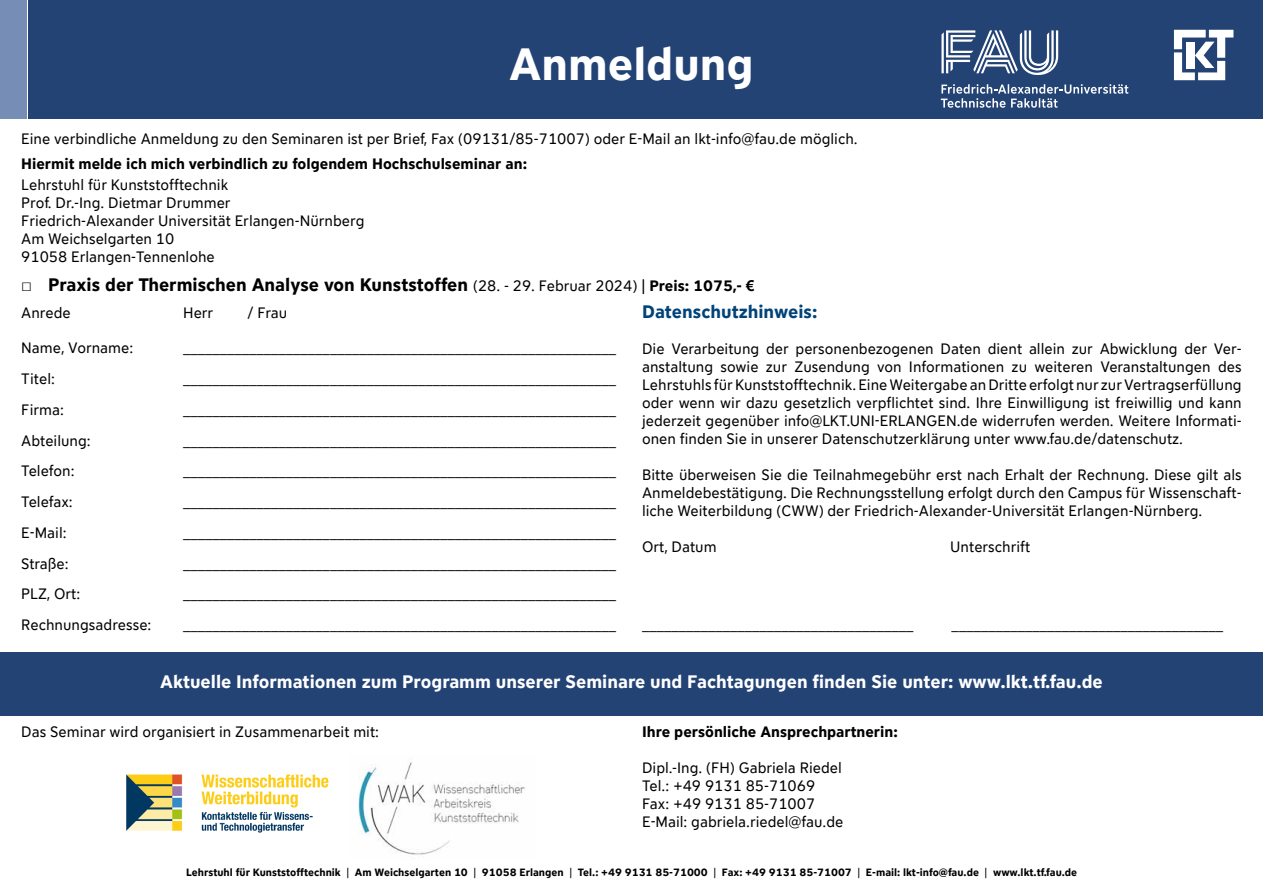
<style>
.page{position:relative;width:1263px;height:893px;background:#fff}
.page>*{position:absolute;margin:0;border:0;box-sizing:border-box;transform-origin:0 0}
.t1{font:700 45px "FAU Sans Office";color:#fff}
.t2{font:700 18px "FAU Sans Office";color:#fff}
.t3{font:700 18px "FAU Sans Office";color:#000}
.t4{font:700 18px "FAU Sans Office";color:#004379}
.t5{font:15px/18px "FAU Sans Office";color:#000}
.t6{font:700 15px "FAU Sans Office";color:#000}
.t7{font:700 10.5px "FAU Sans Office";color:#000}
.s1{font-family:"Arial";font-weight:400}
.s2{font-weight:400;font-size:15px}
.s3{font-size:15px}
.s4{font-family:"Arial";font-size:15px}
</style>
<div class="page">
<div style="left:28px;top:0;width:1235px;height:118px;background:#244375"></div>
<div style="left:0;top:0;width:26px;height:118px;background:#768eb5"></div>
<svg style="left:941px;top:84px;width:187px;height:24px"></svg>
<svg style="left:941px;top:30px;width:117px;height:45px"></svg>
<svg style="left:1174px;top:30px;width:59px;height:50px"></svg>
<div style="left:0;top:652px;width:1263px;height:64px;background:#244375"></div>
<img style="left:126px;top:774px;width:203px;height:59px">
<img style="left:358px;top:762px;width:167px;height:93px">
<h1 class="t1" style="left:509px;top:32px;width:246px">Anmeldung</h1>
<p class="t5" style="left:21px;top:129px;width:838px">Eine verbindliche Anmeldung zu den Seminaren ist per Brief, Fax (09131/85-71007) oder E-Mail an lkt-info@fau.de möglich.</p>
<p class="t6" style="left:21px;top:153px;width:507px">Hiermit melde ich mich verbindlich zu folgendem Hochschulseminar an:</p>
<p class="t5" style="left:21px;top:175px;width:345px">Lehrstuhl für Kunststofftechnik<br>Prof. Dr.-Ing. Dietmar Drummer Friedrich-Alexander Universität Erlangen-Nürnberg Am Weichselgarten 10<br>91058 Erlangen-Tennenlohe</p>
<p class="t3" style="left:21px;top:271px;width:735px"><span class="s1">□</span> Praxis der Thermischen Analyse von Kunststoffen <span class="s2">(28. - 29. Februar 2024)</span> <span class="s3">| Preis: 1075,-</span> <span class="s4">€</span></p>
<p class="t5" style="left:21px;top:303px;width:51px">Anrede</p>
<p class="t5" style="left:183px;top:303px;width:32px">Herr</p>
<p class="t5" style="left:248px;top:303px;width:41px">/ Frau</p>
<p class="t5" style="left:21px;top:338px;width:113px">Name, Vorname:</p>
<p class="t5" style="left:183px;top:338px;width:434px">___________________________________________________________</p>
<p class="t5" style="left:21px;top:369px;width:35px">Titel:</p>
<p class="t5" style="left:183px;top:369px;width:434px">___________________________________________________________</p>
<p class="t5" style="left:21px;top:400px;width:44px">Firma:</p>
<p class="t5" style="left:183px;top:400px;width:434px">___________________________________________________________</p>
<p class="t5" style="left:21px;top:430px;width:71px">Abteilung:</p>
<p class="t5" style="left:183px;top:430px;width:434px">___________________________________________________________</p>
<p class="t5" style="left:21px;top:461px;width:55px">Telefon:</p>
<p class="t5" style="left:183px;top:461px;width:434px">___________________________________________________________</p>
<p class="t5" style="left:21px;top:492px;width:53px">Telefax:</p>
<p class="t5" style="left:183px;top:492px;width:434px">___________________________________________________________</p>
<p class="t5" style="left:21px;top:523px;width:47px">E-Mail:</p>
<p class="t5" style="left:183px;top:523px;width:434px">___________________________________________________________</p>
<p class="t5" style="left:21px;top:553px;width:49px">Straße:</p>
<p class="t5" style="left:183px;top:553px;width:434px">___________________________________________________________</p>
<p class="t5" style="left:21px;top:584px;width:61px">PLZ, Ort:</p>
<p class="t5" style="left:183px;top:584px;width:434px">___________________________________________________________</p>
<p class="t5" style="left:21px;top:615px;width:132px">Rechnungsadresse:</p>
<p class="t5" style="left:183px;top:615px;width:434px">___________________________________________________________</p>
<p class="t4" style="left:642px;top:299px;width:177px">Datenschutzhinweis:</p>
<p class="t5" style="left:642px;top:339px;width:601px;text-align:justify">Die Verarbeitung der personenbezogenen Daten dient allein zur Abwicklung der Ver&shy;anstaltung sowie zur Zusendung von Informationen zu weiteren Veranstaltungen des Lehrstuhls für Kunststofftechnik. Eine Weitergabe an Dritte erfolgt nur zur Vertragserfüllung oder wenn wir dazu gesetzlich verpflichtet sind. Ihre Einwilligung ist freiwillig und kann jederzeit gegenüber info@LKT.UNI-ERLANGEN.de widerrufen werden. Weitere Informati&shy;onen finden Sie in unserer Datenschutzerklärung unter www.fau.de/datenschutz.</p>
<p class="t5" style="left:642px;top:465px;width:601px;text-align:justify">Bitte überweisen Sie die Teilnahmegebühr erst nach Erhalt der Rechnung. Diese gilt als Anmeldebestätigung. Die Rechnungsstellung erfolgt durch den Campus für Wissenschaft&shy;liche Weiterbildung (CWW) der Friedrich-Alexander-Universität Erlangen-Nürnberg.</p>
<p class="t5" style="left:642px;top:537px;width:76px">Ort, Datum</p>
<p class="t5" style="left:950px;top:537px;width:82px">Unterschrift</p>
<p class="t5" style="left:642px;top:615px;width:273px">_____________________________________</p>
<p class="t5" style="left:952px;top:615px;width:273px">_____________________________________</p>
<p class="t2" style="left:160px;top:669px;width:944px">Aktuelle Informationen zum Programm unserer Seminare und Fachtagungen finden Sie unter: www.lkt.tf.fau.de</p>
<p class="t6" style="left:642px;top:721px;width:257px">Ihre persönliche Ansprechpartnerin:</p>
<p class="t5" style="left:642px;top:758px;width:203px">Dipl.-Ing. (FH) Gabriela Riedel<br>Tel.: +49 9131 85-71069<br>Fax: +49 9131 85-71007<br>E-Mail: gabriela.riedel@fau.de</p>
<p class="t5" style="left:21px;top:722px;width:359px">Das Seminar wird organisiert in Zusammenarbeit mit:</p>
<p class="t7" style="left:186px;top:864px;width:892px">Lehrstuhl für Kunststofftechnik | Am Weichselgarten 10 | 91058 Erlangen | Tel.: +49 9131 85-71000 | Fax: +49 9131 85-71007 | E-mail: lkt-info@fau.de | www.lkt.tf.fau.de</p>
</div>
